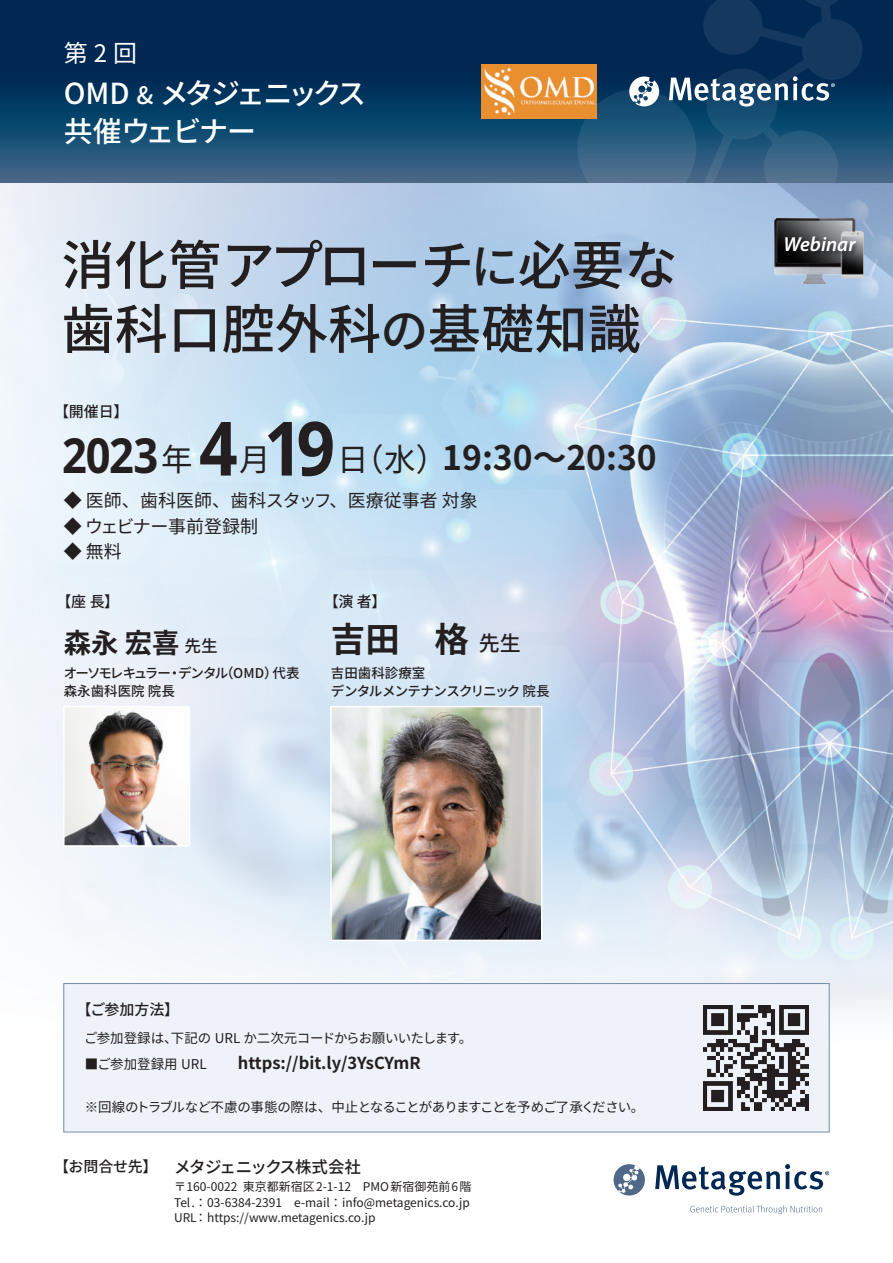
<style>
.page{position:relative;width:893px;height:1263px;background:#fff}
.page>*{position:absolute;margin:0;border:0;box-sizing:border-box;transform-origin:0 0}
.t1{font:700 75px "Noto Sans";color:#231f20;scale:.9 1}
.t2{font:500 53.4px/64.1px "Noto Sans CJ Kjp";color:#231f20}
.t3{font:700 48.3px "Noto Sans";color:#231f20;scale:.9 1}
.t4{font:700 34.5px "Noto Sans CJ Kjp";color:#231f20}
.t5{font:700 33.75px "Noto Sans CJ Kjp";color:#231f20}
.t6{font:31.5px "Noto Sans CJ Kjp";color:#231f20}
.t7{font:500 28.95px/37.7px "Noto Sans CJ Kjp";letter-spacing:-.08em;color:#fff}
.t8{font:700 27.3px "Noto Sans CJ Kjp";color:#231f20}
.t9{font:24px "Noto Sans CJ Kjp";color:#fff}
.t10{font:italic 600 20.4px "Myriad Pro";color:#fff}
.t11{font:18px "Noto Sans CJ Kjp";color:#231f20}
.t12{font:700 16.5px "Noto Sans CJ Kjp";color:#231f20}
.t13{font:500 16.5px "Noto Sans CJ Kjp";letter-spacing:-.05em;color:#231f20}
.t14{font:500 15px "Noto Sans CJ Kjp";color:#231f20}
.t15{font:500 13.5px/17.5px "Noto Sans CJ Kjp";letter-spacing:-.05em;color:#231f20}
.t16{font:13.5px "Noto Sans CJ Kjp";letter-spacing:-.065em;color:#231f20}
.t17{font:13.5px "Noto Sans CJ Kjp";letter-spacing:-.03em;color:#231f20}
.t18{font:13.5px "Noto Sans CJ Kjp";color:#231f20}
.t19{font:12px/15.6px "Noto Sans CJ Kjp";color:#231f20}
.s1{font-size:24px}
.s2{font-size:48px}
.s3{font-family:"Noto Sans CJ Kjp";font-weight:400;font-size:31.5px}
.s4{font-weight:400;font-size:31.5px}
.s5{font-weight:500;font-size:16.65px}
.s6{font-weight:500;font-size:21px}
</style>
<div class="page">
<img style="left:0;top:183px;width:893px;height:828px">
<div style="left:63px;top:983px;width:767px;height:149px;background:#eff2f9;border:1px solid #738dae"></div>
<svg style="left:690px;top:1205px;width:132px;height:9px"></svg>
<div style="left:614px;top:1164px;width:31px;height:31px;background:#4f6a88;border-radius:50%"></div>
<svg style="left:618px;top:1165px;width:22px;height:28px"></svg>
<svg style="left:655px;top:1164px;width:174px;height:31px"></svg>
<svg style="left:763px;top:183px;width:130px;height:95px;background:#94aecf"></svg>
<svg style="left:0;top:0;width:893px;height:183px;background:#0d3b63"></svg>
<svg style="left:488px;top:0;width:374px;height:183px;background:#174269"></svg>
<svg style="left:629px;top:76px;width:30px;height:30px"></svg>
<svg style="left:669px;top:76px;width:166px;height:31px"></svg>
<img style="left:482px;top:64px;width:114px;height:54px">
<img style="left:774px;top:219px;width:90px;height:64px">
<img style="left:781px;top:230px;width:87px;height:34px">
<img style="left:704px;top:1005px;width:104px;height:105px">
<img style="left:66px;top:709px;width:121px;height:135px">
<div style="left:63px;top:706px;width:127px;height:141px;border:2px solid #fff"></div>
<img style="left:333px;top:709px;width:206px;height:229px">
<div style="left:330px;top:706px;width:212px;height:235px;border:2px solid #fff"></div>
<h3 class="t9" style="left:64px;top:39px;width:75px">第2回</h3>
<h3 class="t7" style="left:64px;top:76px;width:304px">OMD <span class="s1">&amp;</span> メタジェニックス共催ウェビナー</h3>
<h2 class="t2" style="left:61px;top:234px;width:618px">消化管アプローチ<span class="s2">に</span>必要な歯科口腔外科<span class="s2">の</span>基礎知識</h2>
<p class="t14" style="left:54px;top:403px;width:76px">【開催日】</p>
<h3 class="t3" style="left:62px;top:421px;width:146px">2023<span class="s3">年</span></h3>
<h1 class="t1" style="left:199px;top:395px;width:153px">4 19</h1>
<h3 class="t5" style="left:337px;top:439px;width:321px"><span class="s4">日（水）</span>19:30～20:30</h3>
<h3 class="t6" style="left:239px;top:441px;width:33px">月</h3>
<h3 class="t11" style="left:64px;top:491px;width:416px">◆ 医師、歯科医師、歯科スタッフ、医療従事者 対象</h3>
<h3 class="t11" style="left:64px;top:516px;width:196px">◆ ウェビナー事前登録制</h3>
<h3 class="t11" style="left:64px;top:541px;width:60px">◆ 無料</h3>
<p class="t14" style="left:57px;top:593px;width:64px">【座 長】</p>
<p class="t14" style="left:324px;top:593px;width:64px">【演 者】</p>
<h3 class="t8" style="left:64px;top:627px;width:156px">森永 宏喜<span class="s5">先生</span></h3>
<h3 class="t4" style="left:331px;top:620px;width:191px">吉田　格<span class="s6">先生</span></h3>
<p class="t15" style="left:331px;top:665px;width:220px">吉田歯科診療室<br>デンタルメンテナンスクリニック 院長</p>
<p class="t15" style="left:64px;top:665px;width:237px">オーソモレキュラー・デンタル（OMD）代表森永歯科医院 院長</p>
<h3 class="t10" style="left:783px;top:231px;width:73px">Webinar</h3>
<p class="t14" style="left:77px;top:1001px;width:104px">【ご参加方法】</p>
<p class="t17" style="left:84px;top:1030px;width:390px">ご参加登録は、下記の URL か二次元コードからお願いいたします。</p>
<p class="t18" style="left:85px;top:1056px;width:123px">■ご参加登録用 URL</p>
<h3 class="t12" style="left:238px;top:1054px;width:184px">https://bit.ly/3YsCYmR</h3>
<p class="t16" style="left:85px;top:1099px;width:561px">※回線のトラブルなど不慮の事態の際は、中止となることがありますことを予めご了承ください。</p>
<p class="t14" style="left:54px;top:1158px;width:105px">【お問合せ先】</p>
<h3 class="t13" style="left:174px;top:1157px;width:189px">メタジェニックス株式会社</h3>
<p class="t19" style="left:174px;top:1179px;width:299px">〒160-0022 東京都新宿区2-1-12　PMO新宿御苑前6階<br>Tel.：03-6384-2391　e-mail：info@metagenics.co.jp<br>URL：https://www.metagenics.co.jp</p>
</div>
